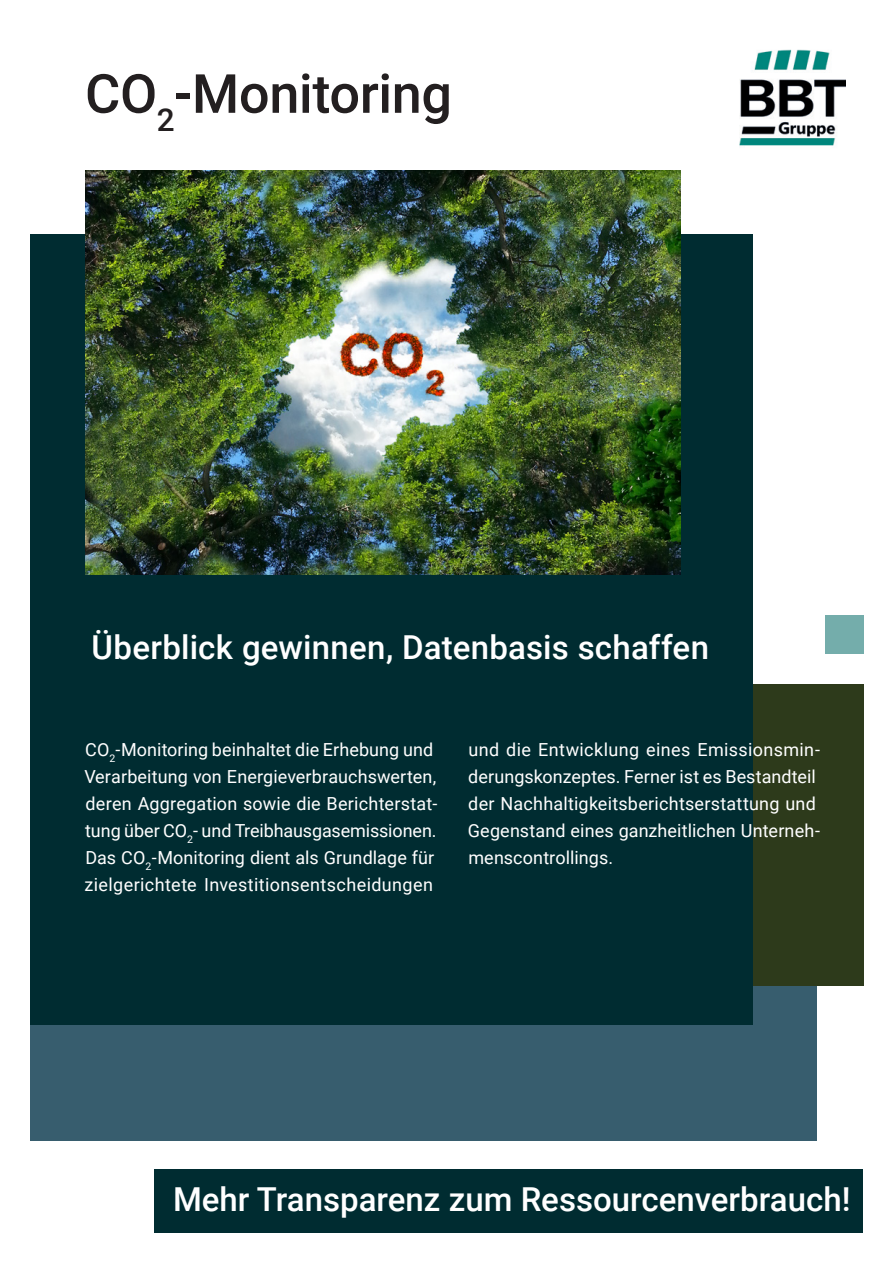
<style>
.page{position:relative;width:893px;height:1263px;background:#fff}
.page>*{position:absolute;margin:0;border:0;box-sizing:border-box;transform-origin:0 0}
.Headline_Titel_inver{font:500 54px "Roboto";letter-spacing:-.005em;color:#231f20}
.Headline_Vorspann_vo{font:500 33px "Roboto";color:#fff}
.Vorspann_erste_Seite{font:18px/27px "Roboto";letter-spacing:.01em;color:#fff}
</style>
<div class="page">
<div style="left:825px;top:616px;width:38px;height:38px;background:#74adab"></div>
<div style="left:30px;top:846px;width:786px;height:294px;background:#375d6e"></div>
<div style="left:729px;top:684px;width:134px;height:302px;background:#2d3a1b"></div>
<div style="left:30px;top:234px;width:723px;height:791px;background:#002c31"></div>
<div style="left:154px;top:1169px;width:709px;height:64px;background:#002c31"></div>
<img style="left:85px;top:170px;width:595px;height:404px">
<img style="left:739px;top:49px;width:106px;height:97px">
<p class="Headline_Titel_inver" style="left:85px;top:56px;width:368px">CO<sub>2</sub>-Monitoring</p>
<p class="Headline_Vorspann_vo" style="left:91px;top:624px;width:619px">Überblick gewinnen, Datenbasis schaffen</p>
<p class="Vorspann_erste_Seite" style="left:84px;top:735px;width:354px">CO<sub>2</sub>-Monitoring beinhaltet die Erhebung und Verarbeitung von Energieverbrauchswerten, deren Aggregation sowie die Berichterstat&shy;tung über CO<sub>2</sub>- und Treibhausgasemissionen.</p>
<p class="Vorspann_erste_Seite" style="left:85px;top:843px;width:351px">Das CO<sub>2</sub>-Monitoring dient als Grundlage für zielgerichtete Investitionsentscheidungen</p>
<p class="Vorspann_erste_Seite" style="left:468px;top:735px;width:354px">und die Entwicklung eines Emissionsmin&shy;derungskonzeptes. Ferner ist es Bestandteil der Nachhaltigkeitsberichtserstattung und Gegenstand eines ganzheitlichen Unterneh&shy;menscontrollings.</p>
<p class="Headline_Vorspann_vo" style="left:173px;top:1176px;width:679px">Mehr Transparenz zum Ressourcenverbrauch!</p>
</div>
